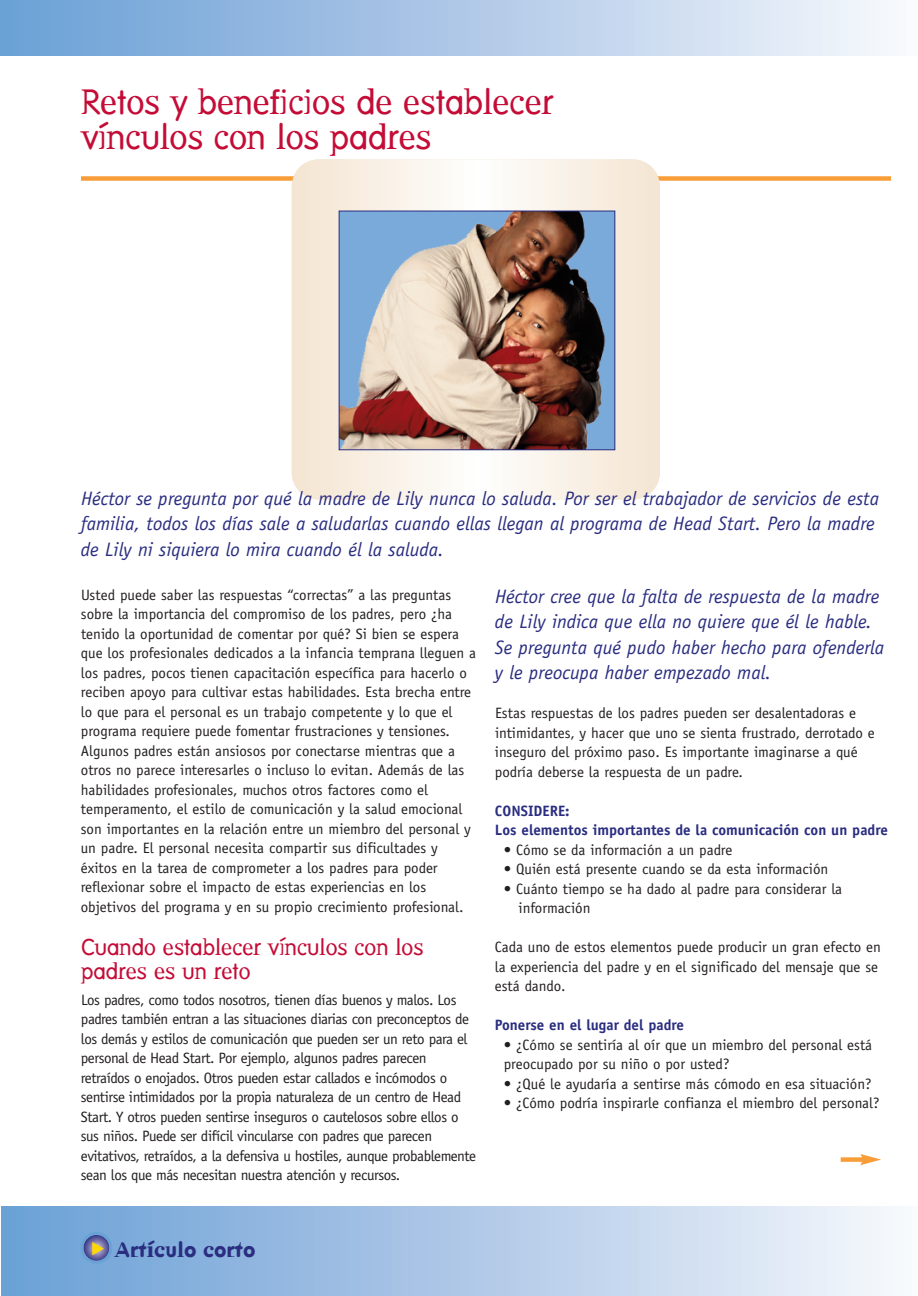
<style>
.page{position:relative;width:918px;height:1296px;background:#fff}
.page>*{position:absolute;margin:0;border:0;box-sizing:border-box;transform-origin:0 0}
.t1{font:34.5px/34.5px "Dead History Roman";color:#c40c37}
.t2{font:22.5px/24px "Dead History Roman";color:#c40c37}
.t3{font:700 21px "Dead History";color:#2a2d80}
.t4{font:italic 19.5px/25.5px "Officina Sans";color:#2a2d80}
.t5{font:15px/19.5px "Officina Sans";color:#231f20}
.t6{font:15px/19.5px "Officina Sans";letter-spacing:-.03em;color:#231f20}
.t7{font:700 15px/19.5px "Officina Sans";color:#2a2d80}
</style>
<div class="page">
<div style="left:2px;top:1206px;width:916px;height:90px;background:linear-gradient(to right,#699dd5,#f6f7fc)"></div>
<div style="left:0;top:0;width:918px;height:56px;background:linear-gradient(to right,#699dd5,#f7f7fc)"></div>
<div style="left:81px;top:176px;width:810px;height:5px;background:#f89d38"></div>
<svg style="left:292px;top:159px;width:368px;height:341px"></svg>
<img style="left:341px;top:213px;width:272px;height:235px">
<div style="left:339px;top:211px;width:276px;height:239px;border:1px solid #2a2d80"></div>
<div style="left:841px;top:1157px;width:23px;height:5px;background:#f89d38"></div>
<svg style="left:860px;top:1154px;width:21px;height:11px"></svg>
<svg style="left:81px;top:1232px;width:31px;height:32px"></svg>
<h1 class="t1" style="left:81px;top:85px;width:474px">Retos y beneficios de establecer vínculos con los padres</h1>
<p class="t4" style="left:81px;top:487px;width:800px">Héctor se pregunta por qué la madre de Lily nunca lo saluda. Por ser el trabajador de servicios de esta</p>
<h3 class="t4" style="left:81px;top:512px;width:795px">familia, todos los días sale a saludarlas cuando ellas llegan al programa de Head Start. Pero la madre de Lily ni siquiera lo mira cuando él la saluda.</h3>
<p class="t5" style="left:81px;top:586px;width:397px">Usted puede saber las respuestas “correctas” a las preguntas sobre la importancia del compromiso de los padres, pero ¿ha tenido la oportunidad de comentar por qué? Si bien se espera que los profesionales dedicados a la infancia temprana lleguen a los padres, pocos tienen capacitación específica para hacerlo o reciben apoyo para cultivar estas habilidades. Esta brecha entre lo que para el personal es un trabajo competente y lo que el programa requiere puede fomentar frustraciones y tensiones.<br>Algunos padres están ansiosos por conectarse mientras que a otros no parece interesarles o incluso lo evitan. Además de las habilidades profesionales, muchos otros factores como el temperamento, el estilo de comunicación y la salud emocional son importantes en la relación entre un miembro del personal y un padre. El personal necesita compartir sus dificultades y éxitos en la tarea de comprometer a los padres para poder reflexionar sobre el impacto de estas experiencias en los objetivos del programa y en su propio crecimiento profesional.</p>
<h3 class="t2" style="left:81px;top:935px;width:344px">Cuando establecer vínculos con los padres es un reto</h3>
<p class="t6" style="left:81px;top:991px;width:397px">Los padres, como todos nosotros, tienen días buenos y malos. Los padres también entran a las situaciones diarias con preconceptos de los demás y estilos de comunicación que pueden ser un reto para el personal de Head Start. Por ejemplo, algunos padres parecen retraídos o enojados. Otros pueden estar callados e incómodos o sentirse intimidados por la propia naturaleza de un centro de Head Start. Y otros pueden sentirse inseguros o cautelosos sobre ellos o sus niños. Puede ser difícil vincularse con padres que parecen evitativos, retraídos, a la defensiva u hostiles, aunque probablemente sean los que más necesitan nuestra atención y recursos.</p>
<p class="t4" style="left:495px;top:585px;width:391px">Héctor cree que la falta de respuesta de la madre de Lily indica que ella no quiere que él le hable.<br>Se pregunta qué pudo haber hecho para ofenderla y le preocupa haber empezado mal.</p>
<p class="t5" style="left:495px;top:705px;width:381px">Estas respuestas de los padres pueden ser desalentadoras e intimidantes, y hacer que uno se sienta frustrado, derrotado e inseguro del próximo paso. Es importante imaginarse a qué podría deberse la respuesta de un padre.</p>
<p class="t7" style="left:495px;top:802px;width:394px">CONSIDERE:<br>Los elementos importantes de la comunicación con un padre</p>
<p class="t5" style="left:504px;top:841px;width:230px">• Cómo se da información a un padre</p>
<p class="t5" style="left:504px;top:861px;width:326px">• Quién está presente cuando se da esta información</p>
<p class="t5" style="left:519px;top:880px;width:325px;text-indent:-15px">• Cuánto tiempo se ha dado al padre para considerar la información</p>
<p class="t5" style="left:495px;top:939px;width:388px">Cada uno de estos elementos puede producir un gran efecto en la experiencia del padre y en el significado del mensaje que se está dando.</p>
<p class="t7" style="left:495px;top:1017px;width:191px">Ponerse en el lugar del padre</p>
<p class="t5" style="left:504px;top:1036px;width:370px">• ¿Cómo se sentiría al oír que un miembro del personal está preocupado por su niño o por usted?</p>
<p class="t5" style="left:504px;top:1075px;width:369px">• ¿Qué le ayudaría a sentirse más cómodo en esa situación?</p>
<p class="t5" style="left:504px;top:1095px;width:377px">• ¿Cómo podría inspirarle confianza el miembro del personal?</p>
<h3 class="t3" style="left:115px;top:1238px;width:142px">Artículo corto</h3>
</div>
